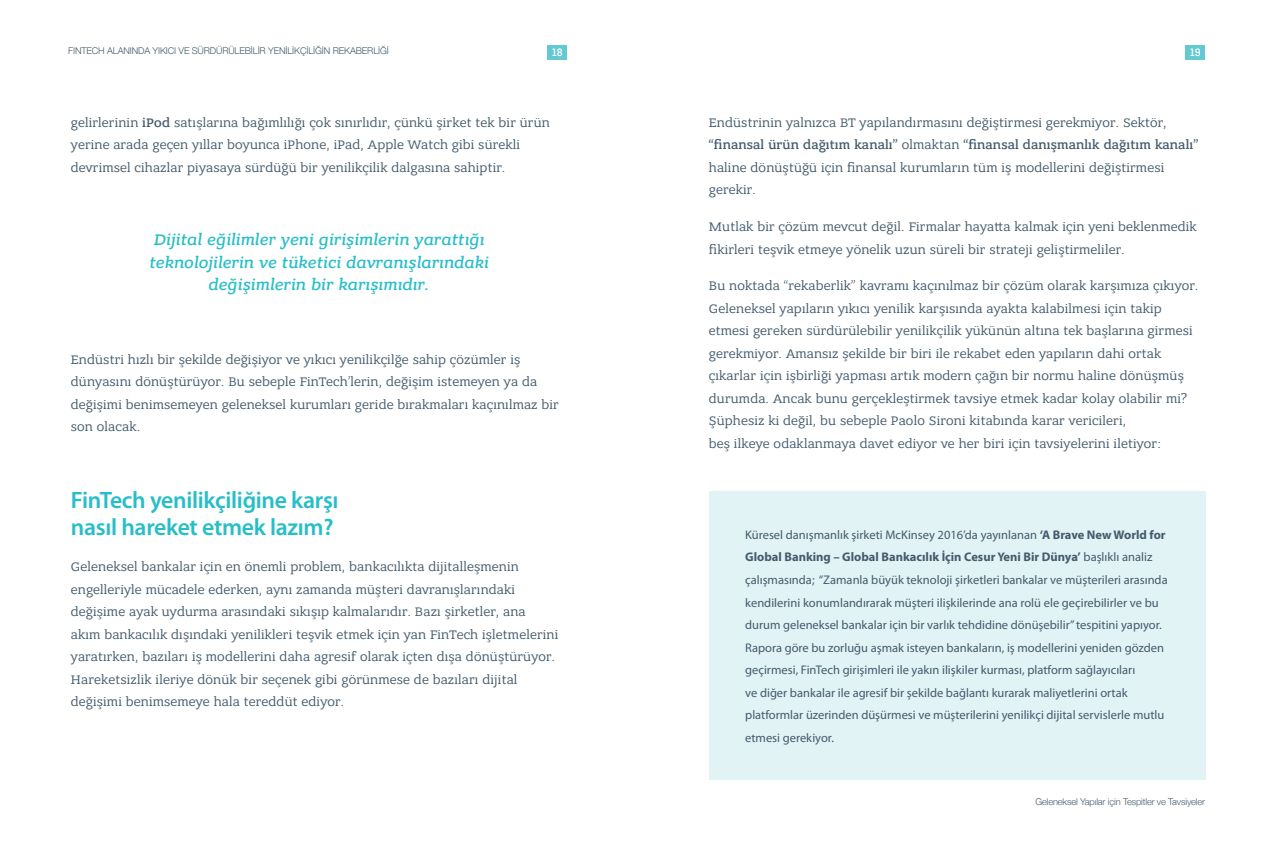
<style>
.page{position:relative;width:1276px;height:851px;background:#fff}
.page>*{position:absolute;margin:0;border:0;box-sizing:border-box;transform-origin:0 0}
.t1{font:600 23.75px/26.2px "Myriad Pro";letter-spacing:-.015em;color:#28bec9}
.t2{font:italic 500 16.25px/22.5px "Bandera Pro";letter-spacing:.025em;color:#28bec9;text-align:center}
.t3{font:13.12px/22.5px "Bandera Pro";letter-spacing:.015em;color:#435b6d}
.t4{font:12.5px/22.5px "Myriad Pro";color:#435b6d}
.t5{font:500 11.25px "Ciutadella";color:#fff}
.t6{font:300 9.25px "Helvetica Neue";letter-spacing:-.015em;color:#435b6d}
.s1{font-weight:500}
.s2{font-weight:700}
</style>
<div class="page">
<div style="left:547px;top:45px;width:20px;height:15px;background:#63c9d2"></div>
<div style="left:1185px;top:45px;width:20px;height:15px;background:#63c9d2"></div>
<div style="left:709px;top:491px;width:496px;height:289px;background:#e1f3f5"></div>
<p class="t6" style="left:68px;top:44px;width:322px">FINTECH ALANINDA YIKICI VE SÜRDÜRÜLEBİLİR YENİLİKÇİLİĞİN REKABERLİĞİ</p>
<p class="t5" style="left:552px;top:46px;width:12px">18</p>
<p class="t5" style="left:1190px;top:46px;width:12px">19</p>
<p class="t3" style="left:71px;top:111px;width:480px">gelirlerinin <span class="s1">iPod</span> satışlarına bağımlılığı çok sınırlıdır, çünkü şirket tek bir ürün yerine arada geçen yıllar boyunca iPhone, iPad, Apple Watch gibi sürekli devrimsel cihazlar piyasaya sürdüğü bir yenilikçilik dalgasına sahiptir.</p>
<p class="t2" style="left:149px;top:229px;width:341px">Dijital eğilimler yeni girişimlerin yarattığı teknolojilerin ve tüketici davranışlarındaki değişimlerin bir karışımıdır.</p>
<p class="t3" style="left:71px;top:348px;width:489px">Endüstri hızlı bir şekilde değişiyor ve yıkıcı yenilikçilğe sahip çözümler iş dünyasını dönüştürüyor. Bu sebeple FinTech’lerin, değişim istemeyen ya da değişimi benimsemeyen geleneksel kurumları geride bırakmaları kaçınılmaz bir son olacak.</p>
<p class="t1" style="left:71px;top:486px;width:269px">FinTech yenilikçiliğine karşı nasıl hareket etmek lazım?</p>
<p class="t3" style="left:71px;top:555px;width:489px">Geleneksel bankalar için en önemli problem, bankacılıkta dijitalleşmenin engelleriyle mücadele ederken, aynı zamanda müşteri davranışlarındaki değişime ayak uydurma arasındaki sıkışıp kalmalarıdır. Bazı şirketler, ana akım bankacılık dışındaki yenilikleri teşvik etmek için yan FinTech işletmelerini yaratırken, bazıları iş modellerini daha agresif olarak içten dışa dönüştürüyor.<br>Hareketsizlik ileriye dönük bir seçenek gibi görünmese de bazıları dijital değişimi benimsemeye hala tereddüt ediyor.</p>
<p class="t3" style="left:709px;top:111px;width:491px">Endüstrinin yalnızca BT yapılandırmasını değiştirmesi gerekmiyor. Sektör, <span class="s1">“finansal ürün dağıtım kanalı”</span> olmaktan <span class="s1">“finansal danışmanlık dağıtım kanalı” </span>haline dönüştüğü için finansal kurumların tüm iş modellerini değiştirmesi gerekir.</p>
<p class="t3" style="left:709px;top:215px;width:489px">Mutlak bir çözüm mevcut değil. Firmalar hayatta kalmak için yeni beklenmedik fikirleri teşvik etmeye yönelik uzun süreli bir strateji geliştirmeliler.</p>
<p class="t3" style="left:709px;top:275px;width:491px">Bu noktada “rekaberlik” kavramı kaçınılmaz bir çözüm olarak karşımıza çıkıyor.<br>Geleneksel yapıların yıkıcı yenilik karşısında ayakta kalabilmesi için takip etmesi gereken sürdürülebilir yenilikçilik yükünün altına tek başlarına girmesi gerekmiyor. Amansız şekilde bir biri ile rekabet eden yapıların dahi ortak çıkarlar için işbirliği yapması artık modern çağın bir normu haline dönüşmüş durumda. Ancak bunu gerçekleştirmek tavsiye etmek kadar kolay olabilir mi?<br>Şüphesiz ki değil, bu sebeple Paolo Sironi kitabında karar vericileri,<br>beş ilkeye odaklanmaya davet ediyor ve her biri için tavsiyelerini iletiyor:</p>
<p class="t4" style="left:745px;top:523px;width:424px">Küresel danışmanlık şirketi McKinsey 2016’da yayınlanan <span class="s2">‘A Brave New World for Global Banking – Global Bankacılık İçin Cesur Yeni Bir Dünya’</span> başlıklı analiz çalışmasında; “Zamanla büyük teknoloji şirketleri bankalar ve müşterileri arasında kendilerini konumlandırarak müşteri ilişkilerinde ana rolü ele geçirebilirler ve bu durum geleneksel bankalar için bir varlık tehdidine dönüşebilir” tespitini yapıyor.</p>
<p class="t4" style="left:745px;top:635px;width:420px">Rapora göre bu zorluğu aşmak isteyen bankaların, iş modellerini yeniden gözden geçirmesi, FinTech girişimleri ile yakın ilişkiler kurması, platform sağlayıcıları<br>ve diğer bankalar ile agresif bir şekilde bağlantı kurarak maliyetlerini ortak platformlar üzerinden düşürmesi ve müşterilerini yenilikçi dijital servislerle mutlu etmesi gerekiyor.</p>
<p class="t6" style="left:1035px;top:794px;width:171px">Geleneksel Yapılar için Tespitler ve Tavsiyeler</p>
</div>
